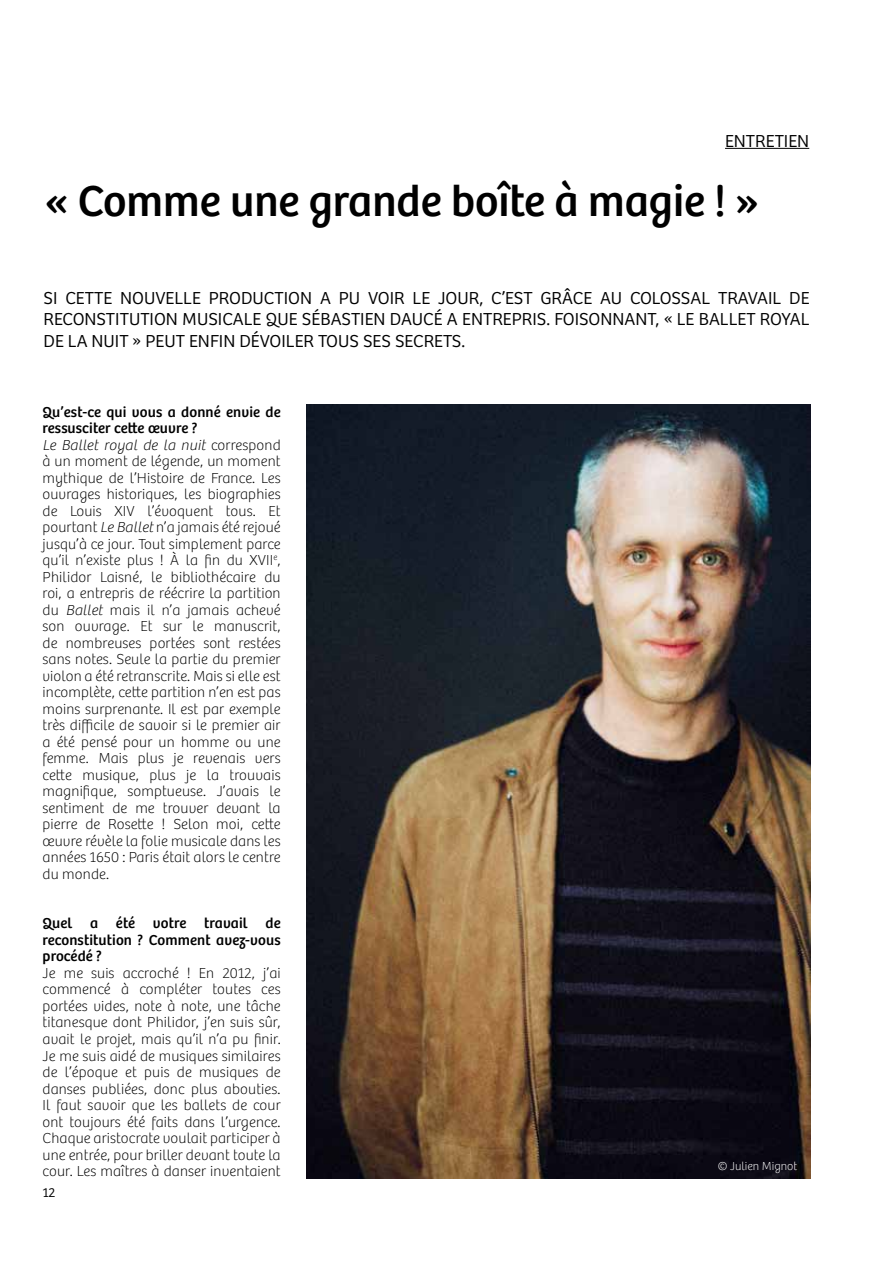
<style>
.page{position:relative;width:893px;height:1263px;background:#fff}
.page>*{position:absolute;margin:0;border:0;box-sizing:border-box;transform-origin:0 0}
.t1{font:45px "Bree";color:#000}
.t2{font:300 18px/21.6px "Bree";color:#000;text-align:justify}
.t3{font:100 15px/16.5px "Bree";letter-spacing:.01em;color:#000}
.t4{font:15px/16.5px "Bree";letter-spacing:.01em;color:#000;text-align:justify}
.t5{font:300 13.5px "Bree";color:#000}
.t6{font:100 12px "Bree";color:#fff}
.s1{font-weight:400}
.s2{font-style:italic}
</style>
<div class="page">
<img style="left:306px;top:405px;width:504px;height:774px">
<hr style="left:725px;top:148px;width:84px;height:1px;background:#000">
<p class="t2" style="left:725px;top:130px;width:86px">ENTRETIEN</p>
<h1 class="t1" style="left:45px;top:175px;width:716px">« Comme une grande boîte à magie ! »</h1>
<p class="t2" style="left:44px;top:287px;width:767px">SI CETTE NOUVELLE PRODUCTION A PU VOIR LE JOUR, C’EST GRÂCE AU COLOSSAL TRAVAIL DE RECONSTITUTION MUSICALE QUE SÉBASTIEN DAUCÉ A ENTREPRIS. FOISONNANT, « LE BALLET ROYAL DE LA NUIT » PEUT ENFIN DÉVOILER TOUS SES SECRETS.</p>
<p class="t3" style="left:43px;top:404px;width:240px"><span class="s1">Qu’est-ce qui vous a donné envie de ressusciter cette œuvre ?<br></span><span class="s2">Le Ballet royal de la nuit</span> correspond à un moment de légende, un moment mythique de l’Histoire de France. Les ouvrages historiques, les biographies de Louis XIV l’évoquent tous. Et pourtant <span class="s2">Le Ballet</span> n’a jamais été rejoué jusqu’à ce jour. Tout simplement parce qu’il n’existe plus ! À la fin du XVII<sup>e</sup>, Philidor Laisné, le bibliothécaire du roi, a entrepris de réécrire la partition du <span class="s2">Ballet</span> mais il n’a jamais achevé son ouvrage. Et sur le manuscrit, de nombreuses portées sont restées sans notes. Seule la partie du premier violon a été retranscrite. Mais si elle est incomplète, cette partition n’en est pas moins surprenante. Il est par exemple très difficile de savoir si le premier air a été pensé pour un homme ou une femme. Mais plus je revenais vers cette musique, plus je la trouvais magnifique, somptueuse. J’avais le sentiment de me trouver devant la pierre de Rosette ! Selon moi, cette œuvre révèle la folie musicale dans les années 1650 : Paris était alors le centre du monde.</p>
<p class="t4" style="left:43px;top:915px;width:240px">Quel a été votre travail de reconstitution ? Comment avez-vous procédé ?</p>
<p class="t3" style="left:43px;top:965px;width:240px;text-align:justify">Je me suis accroché ! En 2012, j’ai commencé à compléter toutes ces portées vides, note à note, une tâche titanesque dont Philidor, j’en suis sûr, avait le projet, mais qu’il n’a pu finir.<br>Je me suis aidé de musiques similaires de l’époque et puis de musiques de danses publiées, donc plus abouties.<br>Il faut savoir que les ballets de cour ont toujours été faits dans l’urgence.<br>Chaque aristocrate voulait participer à une entrée, pour briller devant toute la cour. Les maîtres à danser inventaient</p>
<p class="t5" style="left:43px;top:1184px;width:14px">12</p>
<p class="t6" style="left:718px;top:1159px;width:81px">© Julien Mignot</p>
</div>
